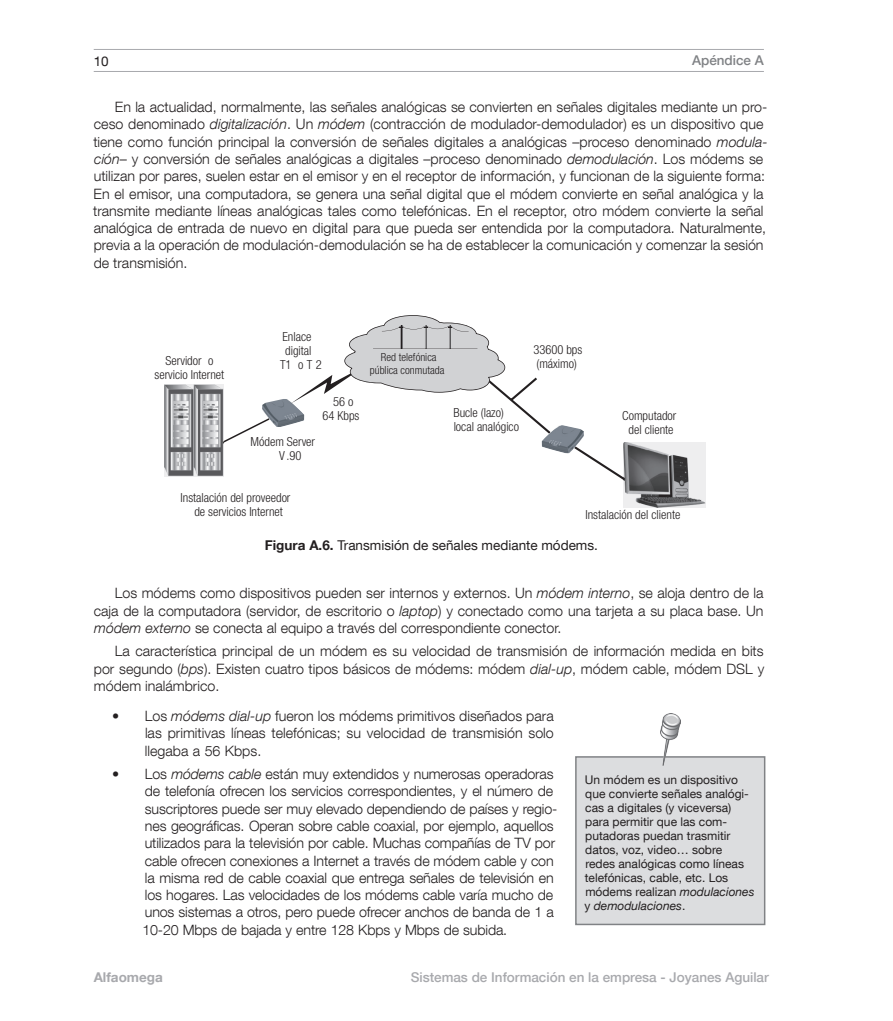
<style>
.page{position:relative;width:893px;height:1021px;background:#fff}
.page>*{position:absolute;margin:0;border:0;box-sizing:border-box;transform-origin:0 0}
.t1{font:300 14.25px/17.2px "Helvetica Neue LT Com";color:#231f20;text-align:justify}
.t2{font:13.5px "Helvetica Neue LT Com";color:#231f20}
.t3{font:500 13.5px "Helvetica Neue LT Com";color:#a8a9ad}
.t4{font:500 13.5px "Helvetica Neue LT Com";color:#808285}
.t5{font:700 13.5px "Helvetica Neue LT Com";color:#a8a9ad}
.t6{font:300 condensed 12.45px/14px "Helvetica Neue LT Com";color:#231f20;text-align:center}
.t7{font:12px/14px "Helvetica Neue LT Com";color:#231f20}
.t8{font:300 condensed 11.1px/12.5px "Helvetica Neue LT Com";color:#231f20;text-align:center}
.s1{font-style:italic}
.s2{font-weight:700}
</style>
<div class="page">
<hr style="left:94px;top:49px;width:670px;height:1px;background:#a8a9ad">
<hr style="left:94px;top:71px;width:670px;height:1px;background:#a8a9ad">
<img style="left:262px;top:399px;width:29px;height:28px">
<svg style="left:223px;top:418px;width:46px;height:25px"></svg>
<img style="left:165px;top:384px;width:58px;height:92px">
<img style="left:624px;top:442px;width:82px;height:65px">
<svg style="left:291px;top:315px;width:344px;height:171px"></svg>
<div style="left:576px;top:757px;width:189px;height:167px;background:#dcdddf"></div>
<div style="left:575px;top:756px;width:190px;height:169px;border:2px solid #808285"></div>
<img style="left:660px;top:714px;width:20px;height:51px">
<p class="t2" style="left:94px;top:53px;width:17px">10</p>
<p class="t4" style="left:692px;top:52px;width:73px">Apéndice A</p>
<p class="t1" style="left:93px;top:98px;width:676px;text-align:left;text-indent:22px">En la actualidad, normalmente, las señales analógicas se convierten en señales digitales mediante un pro&shy;ceso denominado <span class="s1">digitalización</span>. Un <span class="s1">módem</span> (contracción de modulador-demodulador) es un dispositivo que tiene como función principal la conversión de señales digitales a analógicas –proceso denominado <span class="s1">modula&shy;ción</span>– y conversión de señales analógicas a digitales –proceso denominado <span class="s1">demodulación</span>. Los módems se utilizan por pares, suelen estar en el emisor y en el receptor de información, y funcionan de la siguiente forma:<br>En el emisor, una computadora, se genera una señal digital que el módem convierte en señal analógica y la transmite mediante líneas analógicas tales como telefónicas. En el receptor, otro módem convierte la señal analógica de entrada de nuevo en digital para que pueda ser entendida por la computadora. Naturalmente, previa a la operación de modulación-demodulación se ha de establecer la comunicación y comenzar la sesión de transmisión.</p>
<p class="t6" style="left:155px;top:353px;width:71px">Servidor o servicio Internet</p>
<p class="t6" style="left:282px;top:330px;width:31px">Enlace</p>
<p class="t6" style="left:285px;top:344px;width:28px">digital</p>
<p class="t6" style="left:280px;top:358px;width:43px">T1 oT2</p>
<p class="t8" style="left:370px;top:351px;width:76px">Red telefónica pública conmutada</p>
<p class="t6" style="left:322px;top:395px;width:38px">56 o<br>64 Kbps</p>
<p class="t6" style="left:453px;top:406px;width:67px;text-align:left">Bucle (lazo) local analógico</p>
<p class="t6" style="left:279px;top:434px;width:37px;text-align:left;text-indent:-29px">Módem Server<br>V.90</p>
<p class="t6" style="left:180px;top:490px;width:111px">Instalación del proveedor de servicios Internet</p>
<p class="t6" style="left:533px;top:343px;width:50px;text-align:left">33600 bps (máximo)</p>
<p class="t6" style="left:622px;top:409px;width:56px">Computador del cliente</p>
<p class="t6" style="left:585px;top:508px;width:96px">Instalación del cliente</p>
<p class="t2" style="left:265px;top:537px;width:335px"><span class="s2">Figura A.6.</span> Transmisión de señales mediante módems.</p>
<p class="t1" style="left:94px;top:584px;width:671px;text-indent:21px">Los módems como dispositivos pueden ser internos y externos. Un <span class="s1">módem interno</span>, se aloja dentro de la caja de la computadora (servidor, de escritorio o <span class="s1">laptop</span>) y conectado como una tarjeta a su placa base. Un <span class="s1">módem externo</span> se conecta al equipo a través del correspondiente conector.</p>
<p class="t1" style="left:94px;top:642px;width:672px;text-indent:21px">La característica principal de un módem es su velocidad de transmisión de información medida en bits por segundo (<span class="s1">bps</span>). Existen cuatro tipos básicos de módems: módem <span class="s1">dial-up</span>, módem cable, módem DSL y módem inalámbrico.</p>
<p class="t1" style="left:145px;top:707px;width:410px;text-indent:-33px">• Los <span class="s1">módems dial-up</span> fueron los módems primitivos diseñados para las primitivas líneas telefónicas; su velocidad de transmisión solo llegaba a 56 Kbps.</p>
<p class="t1" style="left:142px;top:765px;width:417px;text-align:left;text-indent:-30px">• Los <span class="s1">módems cable</span> están muy extendidos y numerosas operadoras de telefonía ofrecen los servicios correspondientes, y el número de suscriptores puede ser muy elevado dependiendo de países y regio&shy;nes geográficas. Operan sobre cable coaxial, por ejemplo, aquellos utilizados para la televisión por cable. Muchas compañías de TV por cable ofrecen conexiones a Internet a través de módem cable y con la misma red de cable coaxial que entrega señales de televisión en los hogares. Las velocidades de los módems cable varía mucho de unos sistemas a otros, pero puede ofrecer anchos de banda de 1 a 10-20 Mbps de bajada y entre 128 Kbps y Mbps de subida.</p>
<p class="t7" style="left:584px;top:773px;width:171px">Un módem es un dispositivo que convierte señales analógi&shy;cas a digitales (y viceversa) para permitir que las com&shy;putadoras puedan trasmitir datos, voz, video… sobre<br>redes analógicas como líneas telefónicas, cable, etc. Los módems realizan <span class="s1">modulaciones </span>y <span class="s1">demodulaciones</span>.</p>
<p class="t5" style="left:94px;top:969px;width:71px">Alfaomega</p>
<p class="t3" style="left:411px;top:969px;width:360px">Sistemas de Información en la empresa - Joyanes Aguilar</p>
</div>
